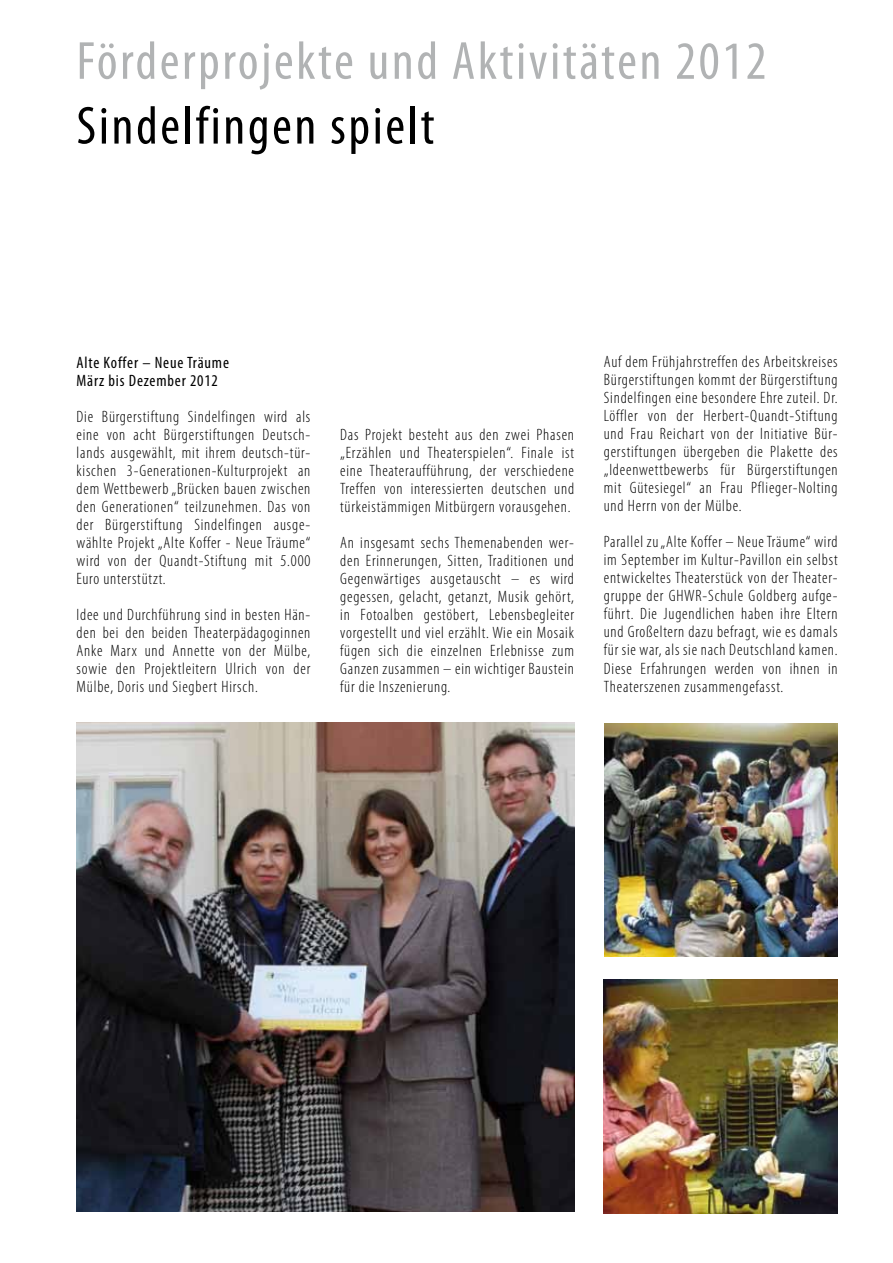
<style>
.page{position:relative;width:893px;height:1263px;background:#fff}
.page>*{position:absolute;margin:0;border:0;box-sizing:border-box;transform-origin:0 0}
.t1{font:condensed 54px "Myriad Pro";letter-spacing:.05em;color:#b1b3b4}
.t2{font:condensed 54px "Myriad Pro";letter-spacing:.05em;color:#000}
.t3{font:300 condensed 16.5px/18px "Myriad Pro";letter-spacing:.05em;color:#000;text-align:justify}
.t4{font:condensed 16.5px/18px "Myriad Pro";letter-spacing:.05em;color:#000}
</style>
<div class="page">
<img style="left:604px;top:979px;width:234px;height:234px">
<img style="left:605px;top:724px;width:233px;height:233px">
<img style="left:77px;top:723px;width:497px;height:488px">
<h1 class="t1" style="left:77px;top:28px;width:691px">Förderprojekte und Aktivitäten 2012</h1>
<h1 class="t2" style="left:77px;top:93px;width:359px">Sindelfingen spielt</h1>
<p class="t4" style="left:77px;top:353px;width:154px">Alte Koffer – Neue Träume<br>März bis Dezember 2012</p>
<p class="t3" style="left:77px;top:407px;width:235px">Die Bürgerstiftung Sindelfingen wird als eine von acht Bürgerstiftungen Deutsch&shy;lands ausgewählt, mit ihrem deutsch-tür&shy;kischen 3-Generationen-Kulturprojekt an dem Wettbewerb „Brücken bauen zwischen den Generationen“ teilzunehmen. Das von der Bürgerstiftung Sindelfingen ausge&shy;wählte Projekt „Alte Koffer - Neue Träume“ wird von der Quandt-Stiftung mit 5.000<br>Euro unterstützt.</p>
<p class="t3" style="left:77px;top:605px;width:235px">Idee und Durchführung sind in besten Hän&shy;den bei den beiden Theaterpädagoginnen Anke Marx und Annette von der Mülbe, sowie den Projektleitern Ulrich von der Mülbe, Doris und Siegbert Hirsch.</p>
<p class="t3" style="left:340px;top:426px;width:235px">Das Projekt besteht aus den zwei Phasen „Erzählen und Theaterspielen“. Finale ist eine Theateraufführung, der verschiedene Treffen von interessierten deutschen und türkeistämmigen Mitbürgern vorausgehen.</p>
<p class="t3" style="left:340px;top:534px;width:235px">An insgesamt sechs Themenabenden wer&shy;den Erinnerungen, Sitten, Traditionen und Gegenwärtiges ausgetauscht – es wird gegessen, gelacht, getanzt, Musik gehört, in Fotoalben gestöbert, Lebensbegleiter vorgestellt und viel erzählt. Wie ein Mosaik fügen sich die einzelnen Erlebnisse zum Ganzen zusammen – ein wichtiger Baustein für die Inszenierung.</p>
<p class="t3" style="left:604px;top:353px;width:235px">Auf dem Frühjahrstreffen des Arbeitskreises Bürgerstiftungen kommt der Bürgerstiftung Sindelfingen eine besondere Ehre zuteil. Dr.<br>Löffler von der Herbert-Quandt-Stiftung und Frau Reichart von der Initiative Bür&shy;gerstiftungen übergeben die Plakette des „Ideenwettbewerbs für Bürgerstiftungen mit Gütesiegel“ an Frau Pflieger-Nolting und Herrn von der Mülbe.</p>
<p class="t3" style="left:604px;top:533px;width:235px">Parallel zu „Alte Koffer – Neue Träume“ wird im September im Kultur-Pavillon ein selbst entwickeltes Theaterstück von der Theater&shy;gruppe der GHWR-Schule Goldberg aufge&shy;führt. Die Jugendlichen haben ihre Eltern und Großeltern dazu befragt, wie es damals für sie war, als sie nach Deutschland kamen.<br>Diese Erfahrungen werden von ihnen in Theaterszenen zusammengefasst.</p>
</div>
